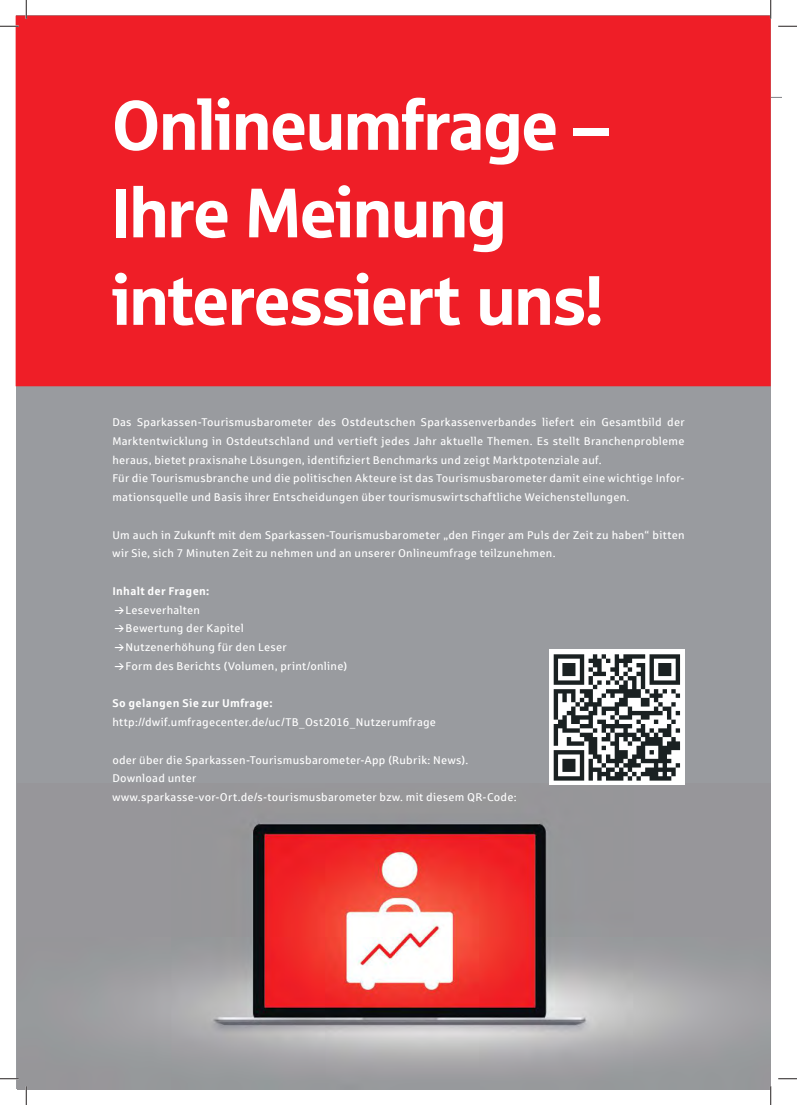
<style>
.page{position:relative;width:797px;height:1105px;background:#fff}
.page>*{position:absolute;margin:0;border:0;box-sizing:border-box;transform-origin:0 0}
.t1{font:70px/87.5px "Sparkasse Head";letter-spacing:-.005em;color:#fff}
.t2{font:11.25px/18.8px "Sparkasse Rg";letter-spacing:.025em;color:#fff}
.t3{font:700 11.25px "Sparkasse Rg";letter-spacing:.025em;color:#fff}
</style>
<div class="page">
<div style="left:16px;top:16px;width:754px;height:1073px;background:#999b9f"></div>
<div style="left:16px;top:16px;width:754px;height:370px;background:#ef1e27"></div>
<img style="left:131px;top:783px;width:614px;height:285px">
<div style="left:549px;top:650px;width:135px;height:135px;background:#fff"></div>
<svg style="left:553px;top:654px;width:127px;height:127px"></svg>
<svg style="left:0;top:25px;width:19px;height:2px"></svg>
<svg style="left:778px;top:25px;width:19px;height:2px"></svg>
<svg style="left:0;top:1078px;width:19px;height:1px"></svg>
<svg style="left:778px;top:1078px;width:19px;height:1px"></svg>
<svg style="left:25px;top:0;width:2px;height:19px"></svg>
<svg style="left:25px;top:1086px;width:2px;height:19px"></svg>
<svg style="left:770px;top:0;width:1px;height:19px"></svg>
<svg style="left:770px;top:1086px;width:1px;height:19px"></svg>
<h1 class="t1" style="left:112px;top:79px;width:498px">Onlineumfrage –<br>Ihre Meinung interessiert uns!</h1>
<p class="t2" style="left:112px;top:412px;width:573px">Das Sparkassen-Tourismusbarometer des Ostdeutschen Sparkassenverbandes liefert ein Gesamtbild der Marktentwicklung in Ostdeutschland und vertieft jedes Jahr aktuelle Themen. Es stellt Branchenprobleme heraus, bietet praxisnahe Lösungen, identifiziert Benchmarks und zeigt Marktpotenziale auf.<br>Für die Tourismusbranche und die politischen Akteure ist das Tourismusbarometer damit eine wichtige Infor&shy;mationsquelle und Basis ihrer Entscheidungen über tourismuswirtschaftliche Weichenstellungen.</p>
<p class="t2" style="left:112px;top:525px;width:573px">Um auch in Zukunft mit dem Sparkassen-Tourismusbarometer „den Finger am Puls der Zeit zu haben“ bitten wir Sie, sich 7 Minuten Zeit zu nehmen und an unserer Onlineumfrage teilzunehmen.</p>
<p class="t3" style="left:112px;top:584px;width:99px">Inhalt der Fragen:</p>
<p class="t2" style="left:126px;top:600px;width:223px">Leseverhalten<br>Bewertung der Kapitel<br>Nutzenerhöhung für den Leser<br>Form des Berichts (Volumen, print/online)</p>
<p class="t3" style="left:112px;top:696px;width:162px">So gelangen Sie zur Umfrage:</p>
<p class="t2" style="left:112px;top:712px;width:325px">http://dwif.umfragecenter.de/uc/TB_Ost2016_Nutzerumfrage</p>
<p class="t2" style="left:112px;top:750px;width:406px">oder über die Sparkassen-Tourismusbarometer-App (Rubrik: News).<br>Download unter<br>www.sparkasse-vor-Ort.de/s-tourismusbarometer bzw. mit diesem QR-Code:</p>
</div>
